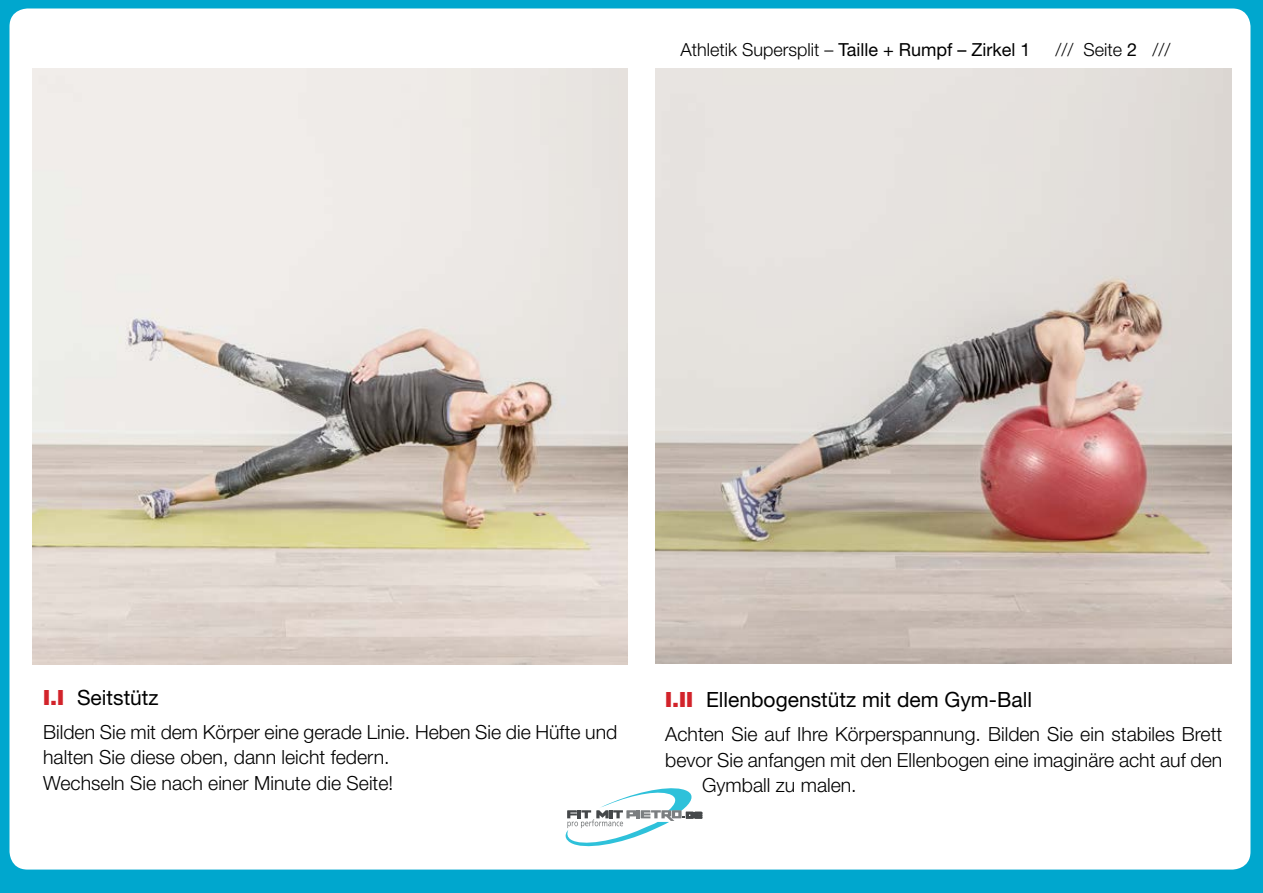
<style>
.page{position:relative;width:1263px;height:893px;background:#00a7ce}
.page>*{position:absolute;margin:0;border:0;box-sizing:border-box;transform-origin:0 0}
.t1{font:21px "Helvetica Neue LT Std";color:#000}
.t2{font:300 19.5px/25.5px "Helvetica Neue LT Std";color:#000}
.t3{font:18px "Helvetica Neue LT Std";color:#000}
.t4{font:300 18px "Helvetica Neue LT Std";color:#000}
.s1{font-weight:300}
.s2{font-weight:400}
.s3{font-weight:900;color:#d2232a}
</style>
<div class="page">
<div style="left:10px;top:9px;width:1240px;height:860px;background:#fff;border-radius:18px"></div>
<svg style="left:565px;top:788px;width:137px;height:59px"></svg>
<img style="left:33px;top:69px;width:594px;height:595px">
<img style="left:655px;top:68px;width:576px;height:595px">
<p class="t3" style="left:680px;top:39px;width:352px"><span class="s1">Athletik Supersplit –</span> Taille + Rumpf – Zirkel 1</p>
<p class="t4" style="left:1056px;top:39px;width:116px">/// Seite <span class="s2">2</span> ///</p>
<p class="t1" style="left:43px;top:685px;width:117px"><span class="s3">I.I</span> Seitstütz</p>
<p class="t2" style="left:43px;top:719px;width:576px">Bilden Sie mit dem Körper eine gerade Linie. Heben Sie die Hüfte und halten Sie diese oben, dann leicht federn.<br>Wechseln Sie nach einer Minute die Seite!</p>
<p class="t1" style="left:665px;top:687px;width:368px"><span class="s3">I.II</span> Ellenbogenstütz mit dem Gym-Ball</p>
<p class="t2" style="left:665px;top:721px;width:559px">Achten Sie auf Ihre Körperspannung. Bilden Sie ein stabiles Brett</p>
<p class="t2" style="left:665px;top:747px;width:559px">bevor Sie anfangen mit den Ellenbogen eine imaginäre acht auf den</p>
<p class="t2" style="left:702px;top:772px;width:156px">Gymball zu malen.</p>
</div>
